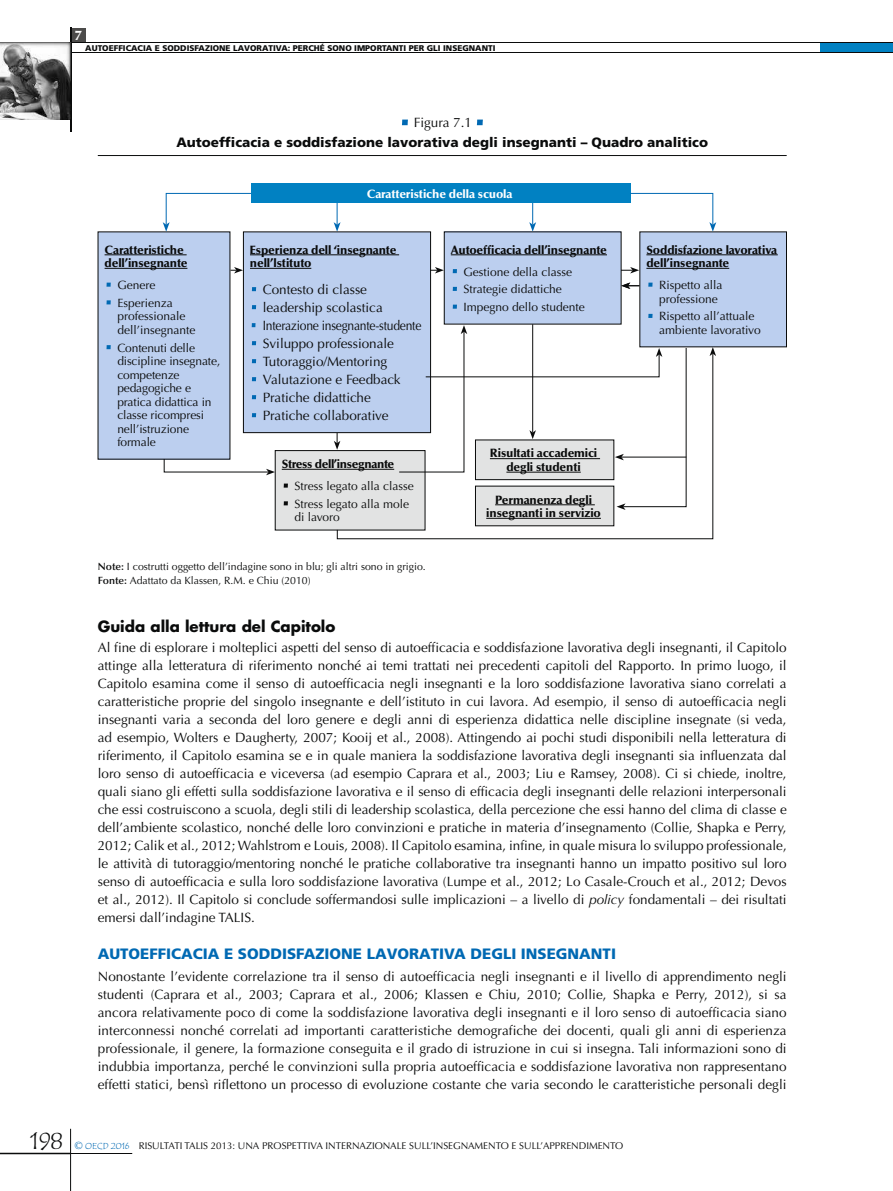
<style>
.page{position:relative;width:893px;height:1191px;background:#fff}
.page>*{position:absolute;margin:0;border:0;box-sizing:border-box;transform-origin:0 0}
.t1{font:24px "Tempus Sans ITC";color:#0a0b0b}
.t2{font:900 15px "Frutiger LT Std";color:#0069b3}
.t3{font:700 15px "Futura Std";color:#0a0b0b}
.t4{font:13.5px/18px "Optima LT Std";color:#0a0b0b;text-align:justify}
.t5{font:900 13.5px "Frutiger LT Std";color:#0a0b0b}
.t6{font:900 13.5px "Optima LT Std";color:#fefefe}
.t7{font:12px/13.5px "Optima LT Std";color:#0a0b0b}
.t8{font:900 12px/13.5px "Optima LT Std";letter-spacing:-.01em;color:#0a0b0b}
.t9{font:900 12px "Optima LT Std";letter-spacing:-.01em;color:#fefefe}
.t10{font:900 12px "Optima LT Std";letter-spacing:-.03em;color:#0a0b0b}
.t11{font:10.5px/14.1px "Optima LT Std";color:#0a0b0b}
.t12{font:9.75px "Optima LT Std";color:#0a0b0b}
.t13{font:900 8.25px "Frutiger LT Std";color:#0a0b0b}
.s1{font-weight:600}
.s2{font-style:italic}
.s3{font-size:10.5px;color:#0069b3}
.s4{font-family:"Tempus Sans ITC";font-size:9px;color:#0069b3}
</style>
<div class="page">
<div style="left:821px;top:43px;width:72px;height:10px;background:#0181c2"></div>
<div style="left:71px;top:28px;width:14px;height:15px;background:#4c4b4a"></div>
<hr style="left:0;top:42px;width:893px;height:1px;background:#0a0b0b">
<hr style="left:71px;top:53px;width:822px;height:1px;background:#0a0b0b">
<hr style="left:70px;top:28px;width:1px;height:104px;background:#0a0b0b">
<hr style="left:70px;top:1128px;width:1px;height:63px;background:#0a0b0b">
<hr style="left:71px;top:1153px;width:61px;height:1px;background:#0a0b0b">
<hr style="left:0;top:1152px;width:71px;height:2px;background:#0a0b0b">
<img style="left:0;top:43px;width:71px;height:76px">
<hr style="left:337px;top:194px;width:1px;height:31px;background:#0069b3">
<svg style="left:334px;top:222px;width:7px;height:10px"></svg>
<svg style="left:334px;top:441px;width:3px;height:9px"></svg>
<hr style="left:532px;top:194px;width:1px;height:31px;background:#0069b3">
<svg style="left:529px;top:222px;width:7px;height:10px"></svg>
<hr style="left:532px;top:324px;width:1px;height:108px;background:#0a0b0b">
<hr style="left:98px;top:155px;width:689px;height:1px;background:#0a0b0b">
<svg style="left:402px;top:120px;width:6px;height:5px"></svg>
<svg style="left:477px;top:120px;width:6px;height:5px"></svg>
<div style="left:251px;top:183px;width:379px;height:20px;background:#0181c2"></div>
<div style="left:98px;top:232px;width:132px;height:227px;background:#bccfef"></div>
<hr style="left:105px;top:254px;width:82px;height:1px;background:#0a0b0b">
<hr style="left:105px;top:268px;width:82px;height:1px;background:#0a0b0b">
<svg style="left:106px;top:283px;width:5px;height:4px"></svg>
<svg style="left:106px;top:300px;width:5px;height:4px"></svg>
<svg style="left:106px;top:345px;width:5px;height:4px"></svg>
<div style="left:243px;top:232px;width:188px;height:200px;background:#bccfef"></div>
<hr style="left:250px;top:254px;width:149px;height:1px;background:#0a0b0b">
<hr style="left:250px;top:268px;width:61px;height:1px;background:#0a0b0b">
<svg style="left:252px;top:287px;width:4px;height:4px"></svg>
<svg style="left:252px;top:305px;width:4px;height:4px"></svg>
<svg style="left:252px;top:323px;width:4px;height:4px"></svg>
<svg style="left:252px;top:341px;width:4px;height:4px"></svg>
<svg style="left:252px;top:359px;width:4px;height:4px"></svg>
<svg style="left:252px;top:377px;width:4px;height:4px"></svg>
<svg style="left:252px;top:395px;width:4px;height:4px"></svg>
<svg style="left:252px;top:413px;width:4px;height:4px"></svg>
<div style="left:243px;top:232px;width:188px;height:201px;border:1px solid #0a0b0b"></div>
<div style="left:444px;top:232px;width:177px;height:92px;background:#bccfef"></div>
<hr style="left:451px;top:254px;width:156px;height:1px;background:#0a0b0b">
<svg style="left:453px;top:269px;width:4px;height:4px"></svg>
<svg style="left:453px;top:287px;width:4px;height:4px"></svg>
<svg style="left:453px;top:305px;width:4px;height:4px"></svg>
<div style="left:640px;top:232px;width:146px;height:115px;background:#bccfef"></div>
<hr style="left:646px;top:254px;width:132px;height:1px;background:#0a0b0b">
<hr style="left:646px;top:268px;width:83px;height:1px;background:#0a0b0b">
<svg style="left:648px;top:283px;width:5px;height:4px"></svg>
<svg style="left:648px;top:314px;width:5px;height:4px"></svg>
<div style="left:275px;top:450px;width:150px;height:80px;background:#e2e3e3"></div>
<hr style="left:282px;top:469px;width:112px;height:1px;background:#0a0b0b">
<svg style="left:284px;top:483px;width:4px;height:4px"></svg>
<svg style="left:284px;top:501px;width:4px;height:4px"></svg>
<div style="left:275px;top:450px;width:150px;height:80px;border:1px solid #0a0b0b"></div>
<svg style="left:230px;top:267px;width:13px;height:6px"></svg>
<svg style="left:430px;top:267px;width:14px;height:6px"></svg>
<svg style="left:621px;top:267px;width:18px;height:6px"></svg>
<svg style="left:621px;top:282px;width:19px;height:7px"></svg>
<svg style="left:163px;top:193px;width:89px;height:39px"></svg>
<svg style="left:164px;top:458px;width:111px;height:17px"></svg>
<svg style="left:630px;top:193px;width:86px;height:39px"></svg>
<svg style="left:337px;top:353px;width:376px;height:186px"></svg>
<svg style="left:710px;top:347px;width:6px;height:9px"></svg>
<svg style="left:399px;top:325px;width:287px;height:185px"></svg>
<p class="t6" style="left:75px;top:28px;width:8px">7</p>
<p class="t13" style="left:85px;top:43px;width:412px">AUTOEFFICACIA E SODDISFAZIONE LAVORATIVA: PERCHÉ SONO IMPORTANTI PER GLI INSEGNANTI</p>
<p class="t4" style="left:414px;top:114px;width:60px">Figura 7.1</p>
<p class="t5" style="left:176px;top:134px;width:533px">Autoefficacia e soddisfazione lavorativa degli insegnanti – Quadro analitico</p>
<p class="t9" style="left:367px;top:187px;width:147px">Caratteristiche della scuola</p>
<p class="t8" style="left:105px;top:243px;width:84px">Caratteristiche dell’insegnante</p>
<p class="t7" style="left:117px;top:276px;width:57px;line-height:17.7px">Genere<br>Esperienza</p>
<p class="t7" style="left:117px;top:310px;width:80px">professionale dell’insegnante</p>
<p class="t7" style="left:117px;top:341px;width:104px">Contenuti delle discipline insegnate, competenze pedagogiche e pratica didattica in classe ricompresi nell’istruzione formale</p>
<p class="t8" style="left:250px;top:243px;width:148px">Esperienza dell ‘insegnante nell’lstituto</p>
<p class="t4" style="left:263px;top:280px;width:160px;text-align:left">Contesto di classe leadership scolastica<br>Interazione insegnante-studente<br>Sviluppo professionale<br>Tutoraggio/Mentoring<br>Valutazione e Feedback<br>Pratiche didattiche<br>Pratiche collaborative</p>
<p class="t10" style="left:282px;top:457px;width:114px">Stress dell’insegnante</p>
<p class="t7" style="left:295px;top:477px;width:121px;line-height:17.7px">Stress legato alla classe<br>Stress legato alla mole</p>
<p class="t7" style="left:295px;top:511px;width:47px">di lavoro</p>
<p class="t8" style="left:451px;top:243px;width:158px">Autoefficacia dell’insegnante</p>
<p class="t7" style="left:464px;top:263px;width:123px;line-height:17.7px">Gestione della classe<br>Strategie didattiche<br>Impegno dello studente</p>
<p class="t8" style="left:490px;top:447px;width:109px;text-align:center">Risultati accademici degli studenti</p>
<p class="t8" style="left:486px;top:493px;width:116px;text-align:center">Permanenza degli insegnanti in servizio</p>
<p class="t8" style="left:646px;top:243px;width:132px">Soddisfazione lavorativa dell’insegnante</p>
<p class="t7" style="left:659px;top:278px;width:65px">Rispetto alla professione</p>
<p class="t7" style="left:659px;top:310px;width:103px">Rispetto all’attuale ambiente lavorativo</p>
<p class="t11" style="left:98px;top:559px;width:329px"><span class="s1">Note:</span> I costrutti oggetto dell’indagine sono in blu; gli altri sono in grigio.<br><span class="s1">Fonte:</span> Adattato da Klassen, R.M. e Chiu (2010)</p>
<p class="t3" style="left:98px;top:616px;width:239px">Guida alla lettura del Capitolo</p>
<p class="t4" style="left:98px;top:638px;width:690px">Al fine di esplorare i molteplici aspetti del senso di autoefficacia e soddisfazione lavorativa degli insegnanti, il Capitolo attinge alla letteratura di riferimento nonché ai temi trattati nei precedenti capitoli del Rapporto. In primo luogo, il Capitolo esamina come il senso di autoefficacia negli insegnanti e la loro soddisfazione lavorativa siano correlati a caratteristiche proprie del singolo insegnante e dell’istituto in cui lavora. Ad esempio, il senso di autoefficacia negli insegnanti varia a seconda del loro genere e degli anni di esperienza didattica nelle discipline insegnate (si veda, ad esempio, Wolters e Daugherty, 2007; Kooij et al., 2008). Attingendo ai pochi studi disponibili nella letteratura di riferimento, il Capitolo esamina se e in quale maniera la soddisfazione lavorativa degli insegnanti sia influenzata dal loro senso di autoefficacia e viceversa (ad esempio Caprara et al., 2003; Liu e Ramsey, 2008). Ci si chiede, inoltre, quali siano gli effetti sulla soddisfazione lavorativa e il senso di efficacia degli insegnanti delle relazioni interpersonali che essi costruiscono a scuola, degli stili di leadership scolastica, della percezione che essi hanno del clima di classe e dell’ambiente scolastico, nonché delle loro convinzioni e pratiche in materia d’insegnamento (Collie, Shapka e Perry, 2012; Calik et al., 2012; Wahlstrom e Louis, 2008). Il Capitolo esamina, infine, in quale misura lo sviluppo professionale, le attività di tutoraggio/mentoring nonché le pratiche collaborative tra insegnanti hanno un impatto positivo sul loro senso di autoefficacia e sulla loro soddisfazione lavorativa (Lumpe et al., 2012; Lo Casale-Crouch et al., 2012; Devos et al., 2012). Il Capitolo si conclude soffermandosi sulle implicazioni – a livello di <span class="s2">policy</span> fondamentali – dei risultati emersi dall’indagine TALIS.</p>
<p class="t2" style="left:98px;top:944px;width:520px">AUTOEFFICACIA E SODDISFAZIONE LAVORATIVA DEGLI INSEGNANTI</p>
<p class="t4" style="left:98px;top:967px;width:690px">Nonostante l’evidente correlazione tra il senso di autoefficacia negli insegnanti e il livello di apprendimento negli studenti (Caprara et al., 2003; Caprara et al., 2006; Klassen e Chiu, 2010; Collie, Shapka e Perry, 2012), si sa ancora relativamente poco di come la soddisfazione lavorativa degli insegnanti e il loro senso di autoefficacia siano interconnessi nonché correlati ad importanti caratteristiche demografiche dei docenti, quali gli anni di esperienza professionale, il genere, la formazione conseguita e il grado di istruzione in cui si insegna. Tali informazioni sono di indubbia importanza, perché le convinzioni sulla propria autoefficacia e soddisfazione lavorativa non rappresentano effetti statici, bensì riflettono un processo di evoluzione costante che varia secondo le caratteristiche personali degli</p>
<h1 class="t1" style="left:30px;top:1125px;width:35px">198</h1>
<p class="t12" style="left:75px;top:1140px;width:550px"><span class="s3">©</span> <span class="s4">OECD 2016</span> RISULTATI TALIS 2013: UNA PROSPETTIVA INTERNAZIONALE SULL’INSEGNAMENTO E SULL’APPRENDIMENTO</p>
</div>
